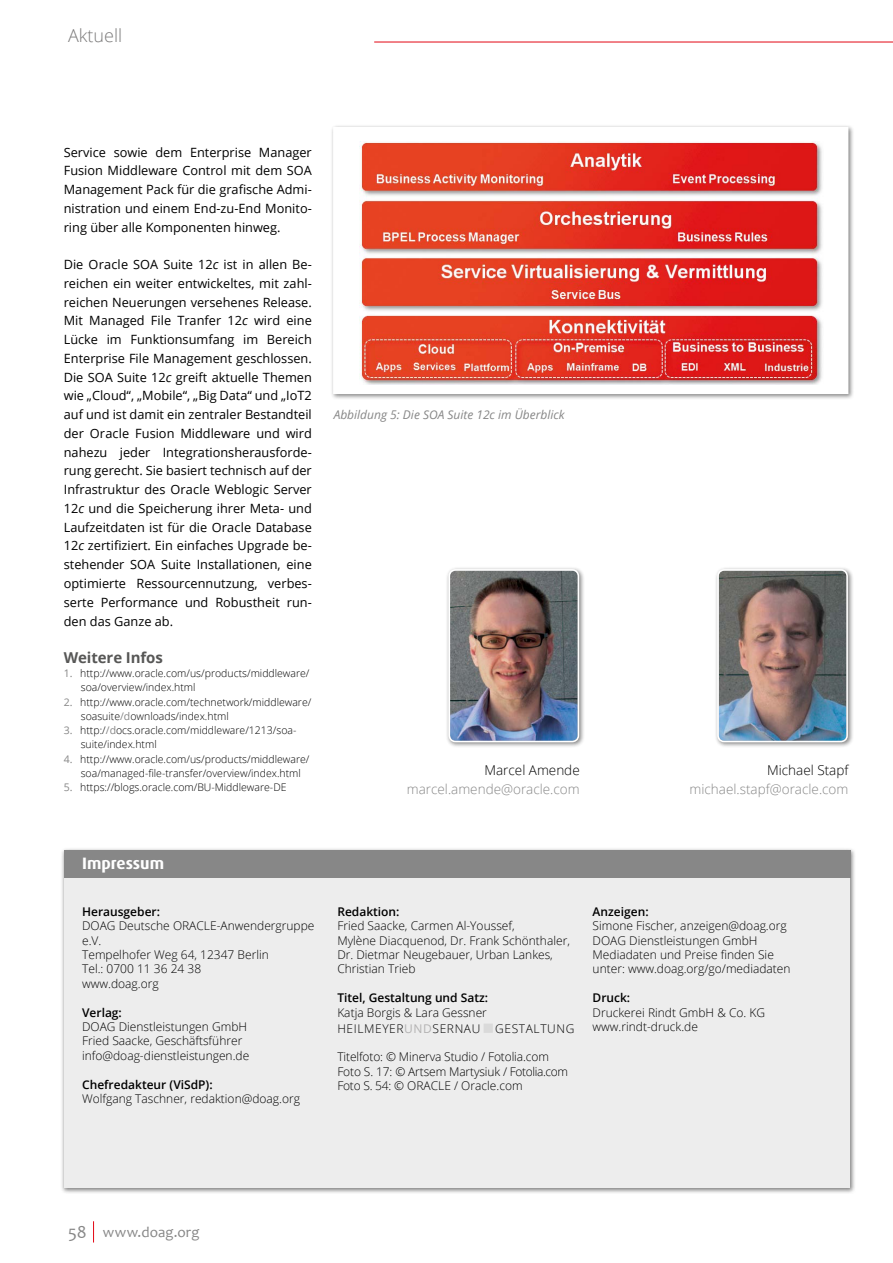
<style>
.page{position:relative;width:893px;height:1263px;background:#fff}
.page>*{position:absolute;margin:0;border:0;box-sizing:border-box;transform-origin:0 0}
.t1{font:300 18px "Open Sans";color:#7c7b7b}
.t2{font:700 16.5px "Dax Pro";color:#fff}
.t3{font:15px "Candara";letter-spacing:.01em;color:#878787}
.t4{font:700 15px "Open Sans";letter-spacing:-.005em;color:#575756}
.t5{font:300 13.5px "Open Sans";color:#878787}
.t6{font:300 13.5px "Open Sans";color:#000}
.t7{font:12.75px/18.8px "Open Sans";color:#000;text-align:justify}
.t8{font:300 12px/14.4px "Open Sans";color:#000}
.t9{font:600 12px "Open Sans";color:#000}
.t10{font:300 12px/15.9px "Open Sans";letter-spacing:.05em;color:#000}
.t11{font:italic 12px "Open Sans";color:#878787}
.t12{font:300 10.5px/14.2px "Open Sans";color:#000}
.s1{font-style:italic}
.s2{font-weight:400;color:#878787}
.s3{font-weight:400;color:#b3b2b2}
.s4{font-size:18px}
</style>
<div class="page">
<svg style="left:93px;top:1221px;width:1px;height:21px"></svg>
<hr style="left:374px;top:42px;width:519px;height:1px;background:#e30613">
<div style="left:714px;top:566px;width:140px;height:182px;background:#000;opacity:.5"></div>
<img style="left:720px;top:572px;width:125px;height:167px">
<div style="left:717px;top:569px;width:131px;height:173px;border:2px solid #fff;border-radius:6px"></div>
<div style="left:445px;top:566px;width:140px;height:182px;background:#000;opacity:.5"></div>
<img style="left:451px;top:572px;width:127px;height:169px">
<div style="left:448px;top:569px;width:131px;height:173px;border:2px solid #fff;border-radius:6px"></div>
<div style="left:330px;top:124px;width:524px;height:276px;background:#000;opacity:.5"></div>
<svg style="left:331px;top:125px;width:520px;height:271px"></svg>
<div style="left:61px;top:847px;width:795px;height:347px;background:#000;opacity:.5"></div>
<div style="left:64px;top:850px;width:786px;height:338px;background:#ededed"></div>
<div style="left:64px;top:850px;width:786px;height:28px;background:#878787"></div>
<h1 class="t1" style="left:68px;top:24px;width:56px">Aktuell</h1>
<p class="t7" style="left:64px;top:142px;width:250px">Service sowie dem Enterprise Manager Fusion Middleware Control mit dem SOA Management Pack für die grafische Admi&shy;nistration und einem End-zu-End Monito&shy;ring über alle Komponenten hinweg.</p>
<p class="t7" style="left:64px;top:255px;width:250px">Die Oracle SOA Suite 12<span class="s1">c</span> ist in allen Be&shy;reichen ein weiter entwickeltes, mit zahl&shy;reichen Neuerungen versehenes Release.<br>Mit Managed File Tranfer 12<span class="s1">c</span> wird eine Lücke im Funktionsumfang im Bereich Enterprise File Management geschlossen.<br>Die SOA Suite 12<span class="s1">c</span> greift aktuelle Themen wie „Cloud“, „Mobile“, „Big Data“ und „IoT2 auf und ist damit ein zentraler Bestandteil der Oracle Fusion Middleware und wird nahezu jeder Integrationsherausforde&shy;rung gerecht. Sie basiert technisch auf der Infrastruktur des Oracle Weblogic Server 12<span class="s1">c</span> und die Speicherung ihrer Meta- und Laufzeitdaten ist für die Oracle Database 12<span class="s1">c</span> zertifiziert. Ein einfaches Upgrade be&shy;stehender SOA Suite Installationen, eine optimierte Ressourcennutzung, verbes&shy;serte Performance und Robustheit run&shy;den das Ganze ab.</p>
<p class="t4" style="left:64px;top:647px;width:101px">Weitere Infos</p>
<p class="t12" style="left:81px;top:666px;width:230px;text-indent:-17px"><span class="s2">1.</span> http://www.oracle.com/us/products/middleware/ soa/overview/index.html</p>
<p class="t12" style="left:81px;top:694px;width:232px;text-indent:-17px"><span class="s2">2.</span> http://www.oracle.com/technetwork/middleware/ soasuite<span class="s2">/d</span>ownloads/index.html</p>
<p class="t12" style="left:81px;top:723px;width:216px;text-indent:-17px"><span class="s2">3.</span> http:/<span class="s2">/d</span>ocs.oracle.com/middleware/1213/soa&shy;suite/index.html</p>
<p class="t12" style="left:81px;top:751px;width:230px;text-indent:-17px"><span class="s2">4.</span> http://www.oracle.com/us/products/middleware/ soa/managed-file-transfer/overview/index.html</p>
<p class="t12" style="left:64px;top:780px;width:224px"><span class="s2">5.</span> https://blogs.oracle.com/BU-Middleware-DE</p>
<p class="t11" style="left:334px;top:406px;width:233px">Abbildung 5: Die SOA Suite 12c im Überblick</p>
<p class="t6" style="left:484px;top:761px;width:97px">Marcel Amende</p>
<p class="t5" style="left:407px;top:780px;width:174px">marcel.amende@oracle.com</p>
<p class="t6" style="left:767px;top:761px;width:83px">Michael Stapf</p>
<p class="t5" style="left:690px;top:780px;width:160px">michael.stapf@oracle.com</p>
<p class="t2" style="left:82px;top:853px;width:83px">Impressum</p>
<p class="t9" style="left:82px;top:903px;width:79px">Herausgeber:</p>
<p class="t8" style="left:82px;top:918px;width:234px">DOAG Deutsche ORACLE-Anwendergruppe e.V.<br>Tempelhofer Weg 64, 12347 Berlin<br>Tel.: 0700 11 36 24 38<br>www.doag.org</p>
<p class="t9" style="left:82px;top:1004px;width:41px">Verlag:</p>
<p class="t8" style="left:82px;top:1019px;width:169px">DOAG Dienstleistungen GmbH<br>Fried Saacke, Geschäftsführer info@doag-dienstleistungen.de</p>
<p class="t9" style="left:82px;top:1076px;width:132px">Chefredakteur (ViSdP):</p>
<p class="t8" style="left:82px;top:1091px;width:219px">Wolfgang Taschner, redaktion@doag.org</p>
<p class="t9" style="left:337px;top:903px;width:64px">Redaktion:</p>
<p class="t8" style="left:337px;top:918px;width:234px">Fried Saacke, Carmen Al-Youssef,<br>Mylène Diacquenod, Dr. Frank Schönthaler, Dr. Dietmar Neugebauer, Urban Lankes, Christian Trieb</p>
<p class="t9" style="left:337px;top:990px;width:152px">Titel, Gestaltung und Satz:</p>
<p class="t10" style="left:337px;top:1004px;width:239px">Katja Borgis &amp; Lara Gessner<br>HEILMEYER<span class="s3">UND</span>SERNAU GESTALTUNG</p>
<p class="t8" style="left:337px;top:1049px;width:232px">Titelfoto: © Minerva Studio / Fotolia.com<br>Foto S. 17: © Artsem Martysiuk / Fotolia.com<br>Foto S. 54: © ORACLE / Oracle.com</p>
<p class="t9" style="left:593px;top:903px;width:58px">Anzeigen:</p>
<p class="t8" style="left:593px;top:918px;width:200px">Simone Fischer, anzeigen@doag.org DOAG Dienstleistungen GmbH Mediadaten und Preise finden Sie unter: www.doag.org/go/mediadaten</p>
<p class="t9" style="left:593px;top:990px;width:39px">Druck:</p>
<p class="t8" style="left:593px;top:1005px;width:174px">Druckerei Rindt GmbH &amp; Co. KG www.rindt-druck.de</p>
<p class="t3" style="left:68px;top:1223px;width:133px"><span class="s4">58</span> www.doag.org</p>
</div>
